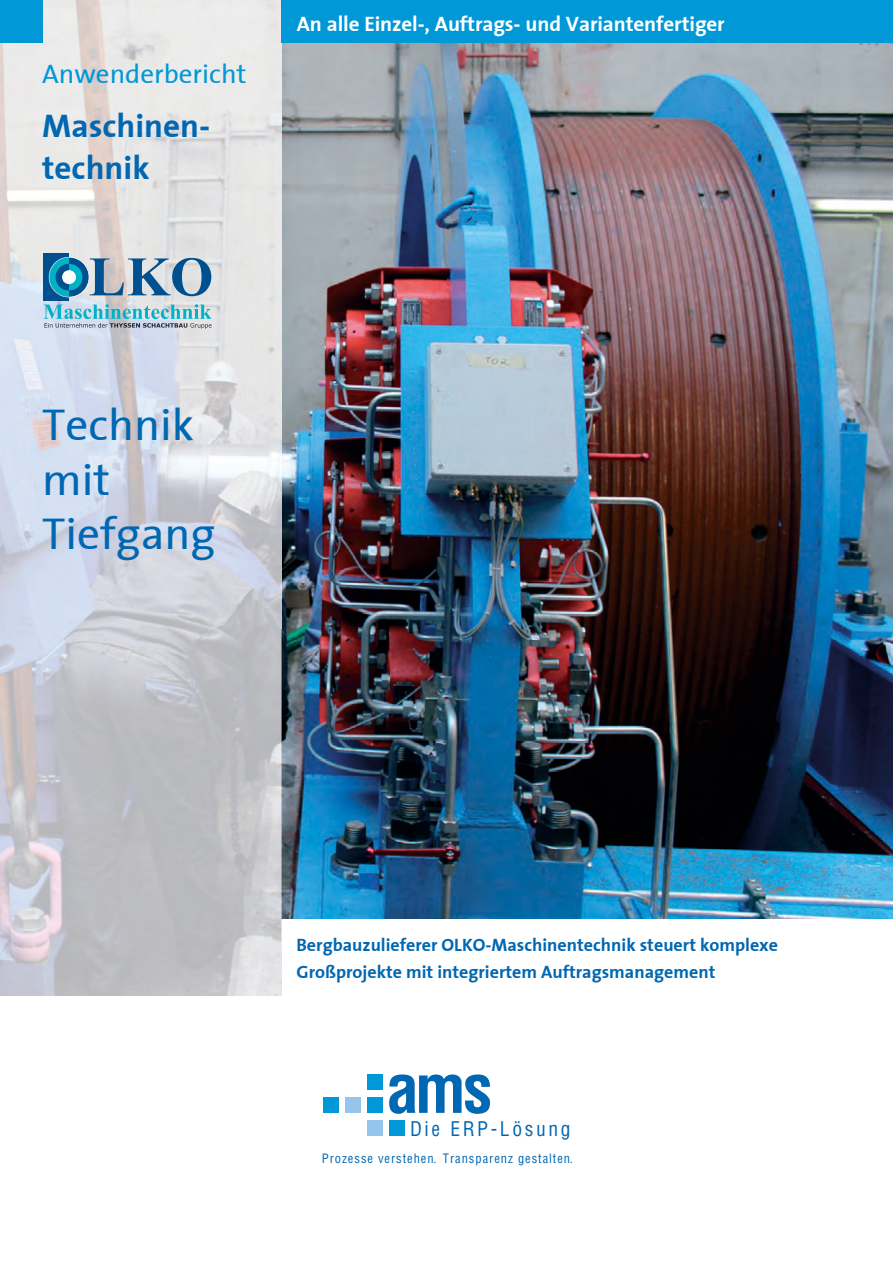
<style>
.page{position:relative;width:893px;height:1263px;background:#fff}
.page>*{position:absolute;margin:0;border:0;box-sizing:border-box;transform-origin:0 0}
.t1{font:700 condensed 66.3px "Helvetica";color:#0067b2}
.t2{font:45.15px/54.2px "The Sans";color:#0067b2}
.t3{font:700 33.15px/42.2px "The Sans";color:#0067b2}
.t4{font:27.15px "The Sans";color:#0098d6}
.t5{font:700 21px "The Sans";letter-spacing:-.005em;color:#fff}
.t6{font:condensed 19.65px "Helvetica";letter-spacing:.135em;color:#0067b2}
.t7{font:700 18px/27.2px "The Sans";color:#0067b2}
.t8{font:condensed 12.6px "Helvetica";letter-spacing:.075em;color:#0067b2}
</style>
<div class="page">
<div style="left:367px;top:1075px;width:15px;height:15px;background:#0098d6"></div>
<div style="left:323px;top:1098px;width:15px;height:15px;background:#0098d6"></div>
<div style="left:345px;top:1098px;width:15px;height:15px;background:#95c5ea"></div>
<div style="left:367px;top:1098px;width:15px;height:15px;background:#0098d6"></div>
<div style="left:367px;top:1120px;width:15px;height:16px;background:#95c5ea"></div>
<div style="left:389px;top:1120px;width:15px;height:16px;background:#0098d6"></div>
<img style="left:282px;top:43px;width:611px;height:875px">
<img style="left:0;top:0;width:282px;height:995px">
<div style="left:0;top:0;width:42px;height:43px;background:#0098d6"></div>
<div style="left:282px;top:0;width:611px;height:43px;background:#0098d6"></div>
<svg style="left:44px;top:304px;width:168px;height:25px;background:#9bc6d2"></svg>
<div style="left:44px;top:253px;width:25px;height:48px;background:#004f8e"></div>
<svg style="left:49px;top:257px;width:162px;height:40px;background:#76a2bc"></svg>
<div style="left:62px;top:270px;width:14px;height:14px;background:#fff;border-radius:50%"></div>
<h3 class="t4" style="left:42px;top:51px;width:206px">Anwenderbericht</h3>
<h3 class="t3" style="left:42px;top:104px;width:170px">Maschinen&shy;technik</h3>
<p class="t5" style="left:297px;top:7px;width:429px">An alle Einzel-, Auftrags- und Variantenfertiger</p>
<h2 class="t2" style="left:42px;top:397px;width:175px">Technik mit<br>Tiefgang</h2>
<p class="t7" style="left:296px;top:931px;width:483px">Bergbauzulieferer OLKO-Maschinentechnik steuert komplexe<br>Großprojekte mit integriertem Auftragsmanagement</p>
<h1 class="t1" style="left:386px;top:1048px;width:108px">ams</h1>
<p class="t6" style="left:410px;top:1116px;width:162px">Die ERP-Lösung</p>
<p class="t8" style="left:322px;top:1150px;width:253px">Prozesse verstehen. Transparenz gestalten.</p>
</div>
